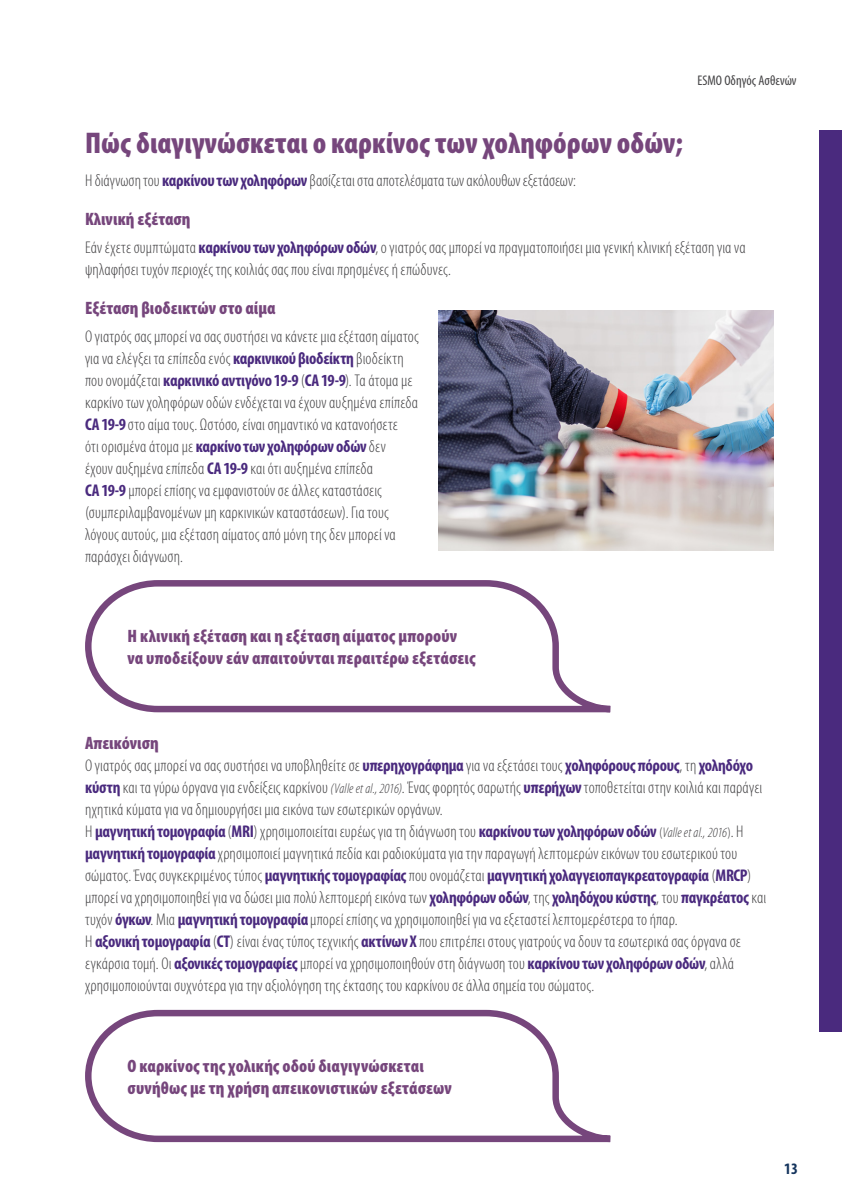
<style>
.page{position:relative;width:842px;height:1191px;background:#fff}
.page>*{position:absolute;margin:0;border:0;box-sizing:border-box;transform-origin:0 0}
.t1{font:900 condensed 30px "Myriad Pro";color:#76467c}
.t2{font:900 condensed 18px/22px "Myriad Pro";letter-spacing:.005em;color:#76467c}
.t3{font:300 condensed 17px/22px "Myriad Pro";letter-spacing:.01em;color:#434244}
.t4{font:700 condensed 16px "Myriad Pro";color:#14345d}
.t5{font:condensed 14px "Myriad Pro";color:#434244}
.s1{font-weight:700;color:#4a2a7e}
.s2{font-style:italic;font-size:14px}
.s3{font-size:14px}
</style>
<div class="page">
<div style="left:819px;top:130px;width:23px;height:902px;background:#4a2a7e"></div>
<svg style="left:85px;top:580px;width:526px;height:133px"></svg>
<svg style="left:85px;top:1009px;width:526px;height:134px"></svg>
<img style="left:438px;top:310px;width:336px;height:240px">
<p class="t5" style="left:697px;top:72px;width:101px">ESMO Oδηγός Ασθενών</p>
<h1 class="t1" style="left:85px;top:124px;width:599px">Πώς διαγιγνώσκεται ο καρκίνος των χοληφόρων οδών;</h1>
<p class="t3" style="left:85px;top:170px;width:492px">Η διάγνωση του <span class="s1">καρκίνου των χοληφόρων</span> βασίζεται στα αποτελέσματα των ακόλουθων εξετάσεων:</p>
<p class="t2" style="left:85px;top:208px;width:107px">Κλινική εξέταση</p>
<p class="t3" style="left:85px;top:236px;width:662px">Εάν έχετε συμπτώματα <span class="s1">καρκίνου των χοληφόρων οδών</span>, ο γιατρός σας μπορεί να πραγματοποιήσει μια γενική κλινική εξέταση για να ψηλαφήσει τυχόν περιοχές της κοιλιάς σας που είναι πρησμένες ή επώδυνες.</p>
<p class="t2" style="left:85px;top:296px;width:192px">Εξέταση βιοδεικτών στο αίμα</p>
<p class="t3" style="left:85px;top:325px;width:335px">Ο γιατρός σας μπορεί να σας συστήσει να κάνετε μια εξέταση αίματος για να ελέγξει τα επίπεδα ενός <span class="s1">καρκινικού βιοδείκτη</span> βιοδείκτη που ονομάζεται <span class="s1">καρκινικό αντιγόνο 19-9</span> (<span class="s1">CA 19-9</span>). Τα άτομα με καρκίνο των χοληφόρων οδών ενδέχεται να έχουν αυξημένα επίπεδα <span class="s1">CA 19-9</span> στο αίμα τους. Ωστόσο, είναι σημαντικό να κατανοήσετε<br>ότι ορισμένα άτομα με <span class="s1">καρκίνο των χοληφόρων οδών</span> δεν<br>έχουν αυξημένα επίπεδα <span class="s1">CA 19-9</span> και ότι αυξημένα επίπεδα<br><span class="s1">CA 19-9</span> μπορεί επίσης να εμφανιστούν σε άλλες καταστάσεις (συμπεριλαμβανομένων μη καρκινικών καταστάσεων). Για τους λόγους αυτούς, μια εξέταση αίματος από μόνη της δεν μπορεί να παράσχει διάγνωση.</p>
<p class="t2" style="left:128px;top:624px;width:350px">Η κλινική εξέταση και η εξέταση αίματος μπορούν να υποδείξουν εάν απαιτούνται περαιτέρω εξετάσεις</p>
<p class="t2" style="left:85px;top:731px;width:75px">Aπεικόνιση</p>
<p class="t3" style="left:85px;top:754px;width:683px">Ο γιατρός σας μπορεί να σας συστήσει να υποβληθείτε σε <span class="s1">υπερηχογράφημα</span> για να εξετάσει τους <span class="s1">χοληφόρους πόρους</span>, τη <span class="s1">χοληδόχο κύστη</span> και τα γύρω όργανα για ενδείξεις καρκίνου <span class="s2">(Valle et al., 2016)</span>. Ένας φορητός σαρωτής <span class="s1">υπερήχων</span> τοποθετείται στην κοιλιά και παράγει ηχητικά κύματα για να δημιουργήσει μια εικόνα των εσωτερικών οργάνων.<br>Η <span class="s1">μαγνητική τομογραφία</span> (<span class="s1">MRI</span>) χρησιμοποιείται ευρέως για τη διάγνωση του <span class="s1">καρκίνου των χοληφόρων οδών</span> <span class="s3">(</span><span class="s2">Valle et al., 2016</span><span class="s3">)</span>. Η <span class="s1">μαγνητική τομογραφία</span> χρησιμοποιεί μαγνητικά πεδία και ραδιοκύματα για την παραγωγή λεπτομερών εικόνων του εσωτερικού του σώματος. Ένας συγκεκριμένος τύπος <span class="s1">μαγνητικής τομογραφίας</span> που ονομάζεται <span class="s1">μαγνητική χολαγγειοπαγκρεατογραφία</span> (<span class="s1">MRCP</span>) μπορεί να χρησιμοποιηθεί για να δώσει μια πολύ λεπτομερή εικόνα των <span class="s1">χοληφόρων οδών</span>, της <span class="s1">χοληδόχου κύστης</span>, του <span class="s1">παγκρέατος</span> και τυχόν <span class="s1">όγκων</span>. Μια <span class="s1">μαγνητική τομογραφία</span> μπορεί επίσης να χρησιμοποιηθεί για να εξεταστεί λεπτομερέστερα το ήπαρ.<br>Η <span class="s1">αξονική τομογραφία</span> (<span class="s1">CT</span>) είναι ένας τύπος τεχνικής <span class="s1">ακτίνων Χ</span> που επιτρέπει στους γιατρούς να δουν τα εσωτερικά σας όργανα σε εγκάρσια τομή. Οι <span class="s1">αξονικές τομογραφίες</span> μπορεί να χρησιμοποιηθούν στη διάγνωση του <span class="s1">καρκίνου των χοληφόρων οδών</span>, αλλά χρησιμοποιούνται συχνότερα για την αξιολόγηση της έκτασης του καρκίνου σε άλλα σημεία του σώματος.</p>
<p class="t2" style="left:128px;top:1054px;width:326px">Ο καρκίνος της χολικής οδού διαγιγνώσκεται συνήθως με τη χρήση απεικονιστικών εξετάσεων</p>
<p class="t4" style="left:784px;top:1159px;width:15px">13</p>
</div>
